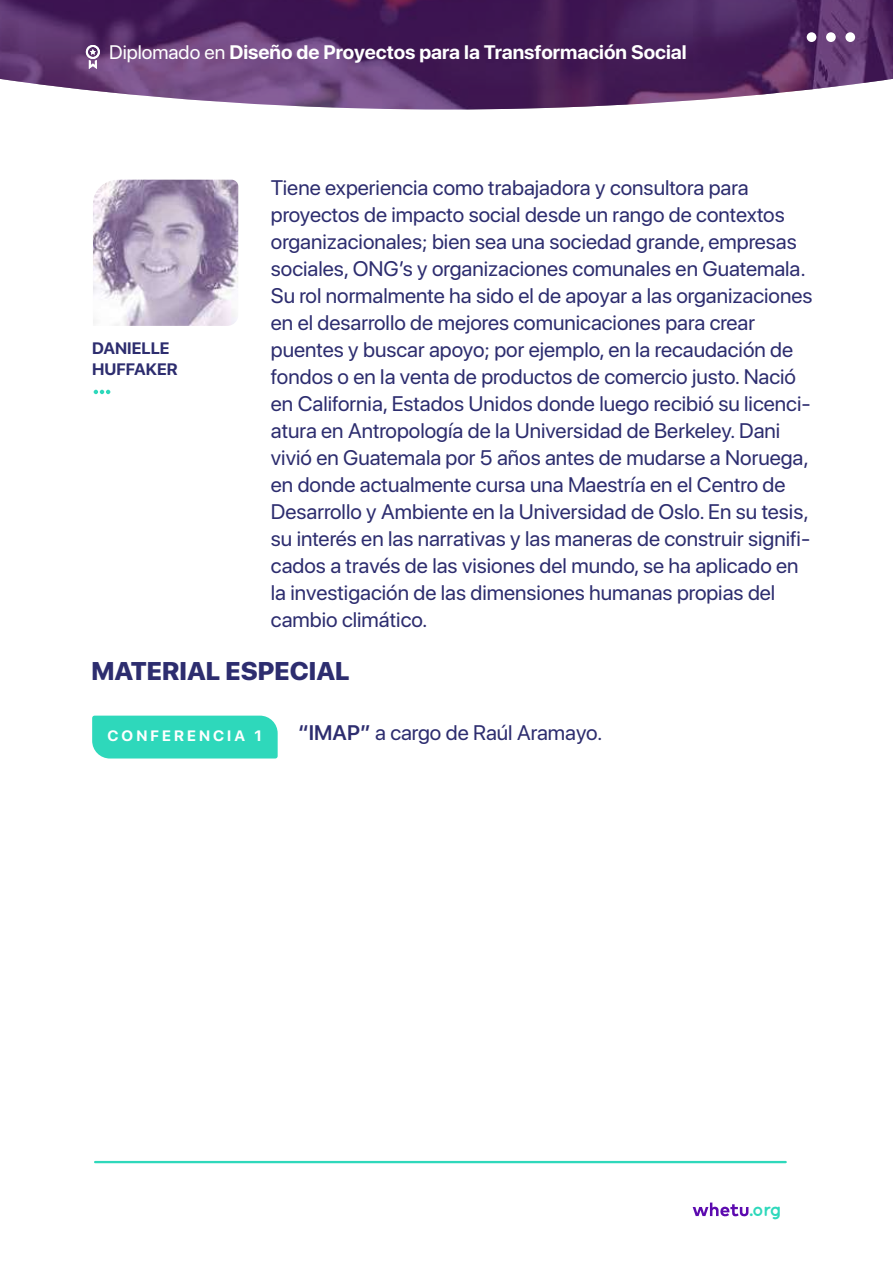
<style>
.page{position:relative;width:893px;height:1263px;background:#fff}
.page>*{position:absolute;margin:0;border:0;box-sizing:border-box;transform-origin:0 0}
.t1{font:800 25.5px "SF Pro Display";color:#2d2d6f}
.t2{font:21px/27px "SF Pro Display";color:#2d2d6f}
.t3{font:700 19.5px "SF Pro Display";color:#fff}
.t4{font:700 18.75px "Quicksand";color:#2ed8bb}
.t5{font:700 16.5px/21px "SF Pro Display";color:#2d2d6f}
.t6{font:700 15px "SF Pro Display";letter-spacing:.2em;color:#fff}
.s1{font-weight:400}
.s2{font-weight:600}
</style>
<div class="page">
<svg style="left:0;top:0;width:893px;height:109px;background:#623d72"></svg>
<svg style="left:693px;top:1202px;width:55px;height:15px"></svg>
<hr style="left:95px;top:1161px;width:691px;height:2px;background:#2ed8bb">
<div style="left:807px;top:32px;width:9px;height:10px;background:#fff;border-radius:50%"></div>
<div style="left:826px;top:32px;width:10px;height:10px;background:#fff;border-radius:50%"></div>
<div style="left:845px;top:32px;width:10px;height:10px;background:#fff;border-radius:50%"></div>
<svg style="left:86px;top:45px;width:14px;height:24px"></svg>
<img style="left:93px;top:180px;width:145px;height:146px">
<svg style="left:94px;top:390px;width:16px;height:4px"></svg>
<div style="left:92px;top:716px;width:186px;height:42px;background:#2ed8bb"></div>
<p class="t3" style="left:109px;top:41px;width:579px"><span class="s1">Diplomado en</span> Diseño de Proyectos para la Transformación Social</p>
<p class="t5" style="left:92px;top:338px;width:87px">DANIELLE<br>HUFFAKER</p>
<p class="t2" style="left:271px;top:174px;width:543px">Tiene experiencia como trabajadora y consultora para proyectos de impacto social desde un rango de contextos organizacionales; bien sea una sociedad grande, empresas sociales, ONG’s y organizaciones comunales en Guatemala.<br>Su rol normalmente ha sido el de apoyar a las organizaciones en el desarrollo de mejores comunicaciones para crear puentes y buscar apoyo; por ejemplo, en la recaudación de fondos o en la venta de productos de comercio justo. Nació en California, Estados Unidos donde luego recibió su licenci&shy;atura en Antropología de la Universidad de Berkeley. Dani vivió en Guatemala por 5 años antes de mudarse a Noruega, en donde actualmente cursa una Maestría en el Centro de Desarrollo y Ambiente en la Universidad de Oslo. En su tesis, su interés en las narrativas y las maneras de construir signifi&shy;cados a través de las visiones del mundo, se ha aplicado en la investigación de las dimensiones humanas propias del cambio climático.</p>
<p class="t1" style="left:91px;top:657px;width:260px">MATERIAL ESPECIAL</p>
<p class="t6" style="left:107px;top:727px;width:156px">CONFERENCIA 1</p>
<p class="t2" style="left:298px;top:719px;width:306px"><span class="s2">“IMAP”</span> a cargo de Raúl Aramayo.</p>
<p class="t4" style="left:749px;top:1198px;width:35px">.org</p>
</div>
